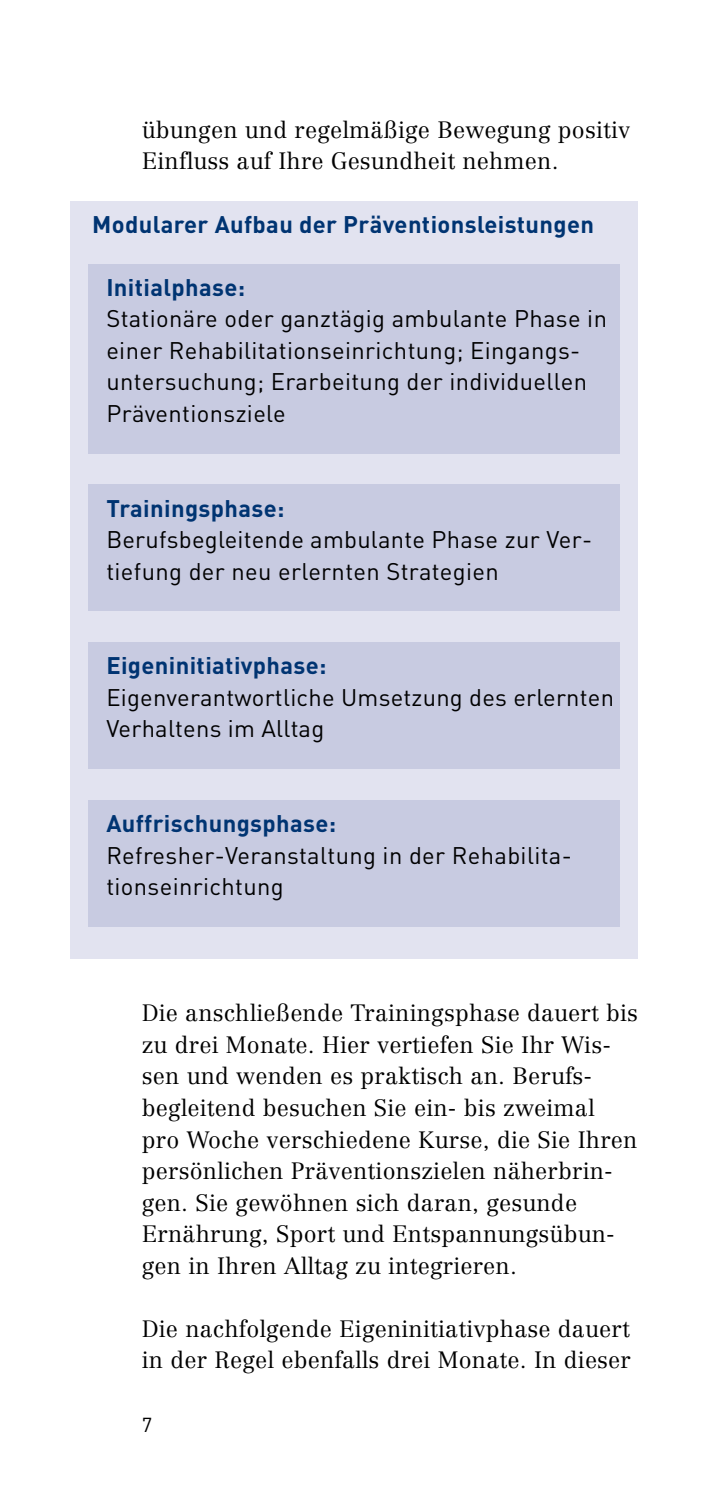
<style>
.page{position:relative;width:709px;height:1489px;background:#fff}
.page>*{position:absolute;margin:0;border:0;box-sizing:border-box;transform-origin:0 0}
.t1{font:23.75px/31.5px "DIN";letter-spacing:.015em;color:#000}
.t2{font:700 23.75px "DIN";letter-spacing:.015em;color:#003472}
.t3{font:300 23.25px/31.5px "Centennial";letter-spacing:.01em;color:#000}
.t4{font:20px "DIN";color:#000}
.s1{font-weight:700;color:#003472}
</style>
<div class="page">
<div style="left:71px;top:201px;width:567px;height:757px;background:#e2e3f0"></div>
<div style="left:89px;top:264px;width:531px;height:189px;background:#c8cbe1"></div>
<div style="left:89px;top:484px;width:531px;height:127px;background:#c8cbe1"></div>
<div style="left:89px;top:642px;width:531px;height:127px;background:#c8cbe1"></div>
<div style="left:89px;top:800px;width:531px;height:126px;background:#c8cbe1"></div>
<p class="t3" style="left:142px;top:114px;width:490px">übungen und regel mäßige Bewegung positiv<br>Einfluss auf Ihre Gesundheit nehmen.</p>
<h3 class="t2" style="left:92px;top:208px;width:503px">Modularer Aufbau der Präventionsleistungen</h3>
<p class="t1" style="left:106px;top:271px;width:502px"><span class="s1">Initialphase:<br></span>Stationäre oder ganztägig ambulante Phase in einer Rehabilitationseinrichtung; Eingangs&shy;untersuchung; Erarbeitung der individuellen Präventionsziele</p>
<p class="t1" style="left:106px;top:492px;width:487px"><span class="s1">Trainingsphase:<br></span>Berufsbegleitende ambulante Phase zur Ver&shy;tiefung der neu erlernten Strategien</p>
<p class="t2" style="left:106px;top:650px;width:222px">Eigeninitiativphase:</p>
<p class="t1" style="left:106px;top:681px;width:509px">Eigenverantwortliche Umsetzung des erlernten<br>Verhaltens im Alltag</p>
<p class="t2" style="left:106px;top:808px;width:231px">Auffrischungsphase:</p>
<p class="t1" style="left:106px;top:838px;width:467px">Refresher-Veranstaltung in der Rehabilita&shy;tionseinrichtung</p>
<p class="t3" style="left:142px;top:997px;width:498px">Die anschließende Trainingsphase dauert bis zu drei Monate. Hier vertiefen Sie Ihr Wis&shy;sen und wenden es praktisch an. Berufs&shy;begleitend besuchen Sie ein- bis zweimal<br>pro Woche verschiedene Kurse, die Sie Ihren persönlichen Präventionszielen näherbrin&shy;gen. Sie gewöhnen sich daran, ge sunde Ernährung, Sport und Entspannungsübun&shy;gen in Ihren Alltag zu integrieren.</p>
<p class="t3" style="left:142px;top:1312px;width:490px">Die nachfolgende Eigeninitiativphase dauert in der Regel ebenfalls drei Monate. In dieser</p>
<p class="t4" style="left:142px;top:1411px;width:12px">7</p>
</div>
